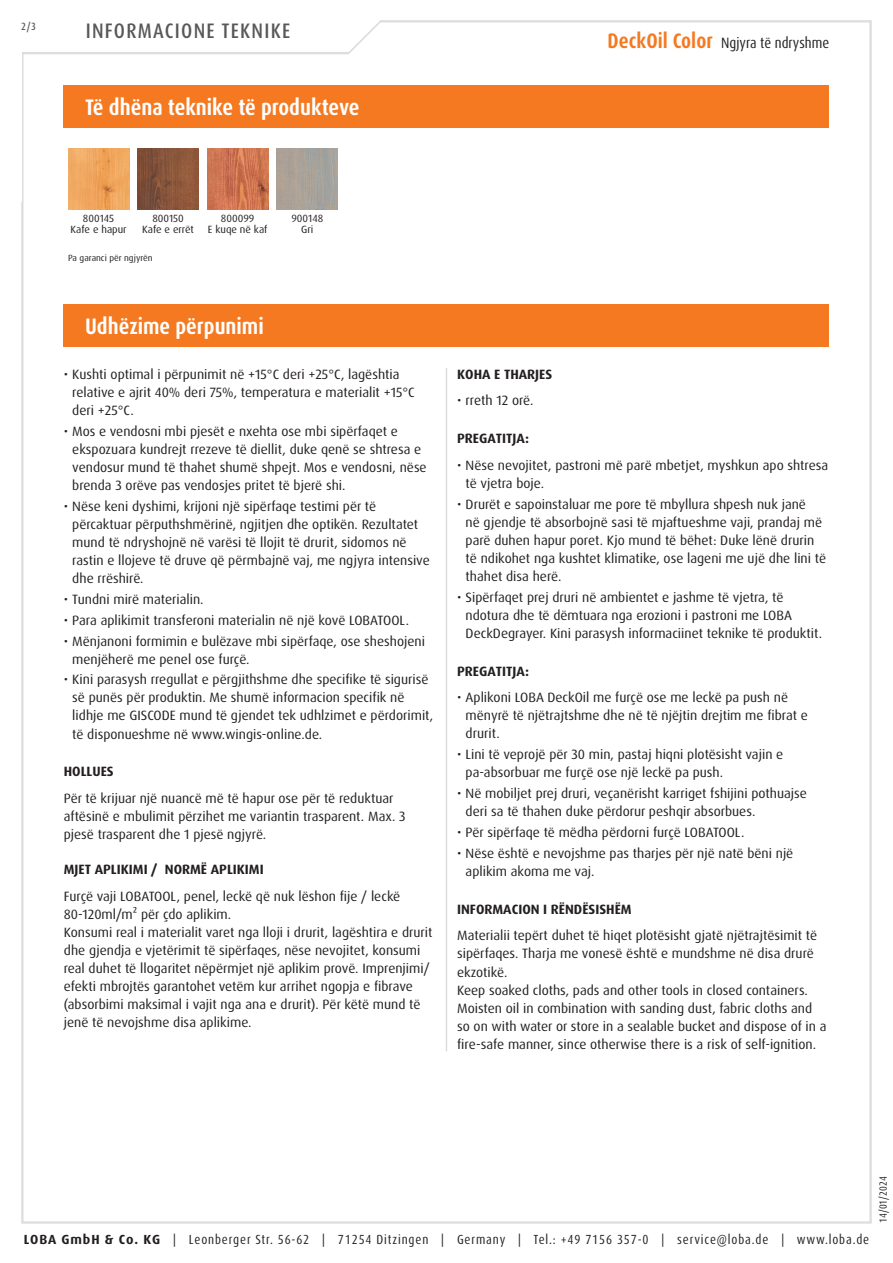
<style>
.page{position:relative;width:893px;height:1263px;background:#fff}
.page>*{position:absolute;margin:0;border:0;box-sizing:border-box;transform-origin:0 0}
.Abschnitt{font:700 condensed 22.5px "Dax Pro";color:#fff}
.t1{font:500 condensed 21px "Dax Pro";letter-spacing:.06em;color:#57585a}
.t2{font:condensed 15px "Dax Pro";color:#231f20}
.Text{font:13.5px/18px "Dax Pro";color:#231f20}
.t3{font:700 13.5px "Dax Pro";color:#231f20}
.t4{font:condensed 13.2px "Dax Pro";letter-spacing:.065em;color:#231f20}
.Legende{font:10.5px "Dax Pro";color:#231f20}
.t5{font:condensed 10.5px "Dax Pro";color:#231f20}
.t6{font:500 condensed 10.5px "Dax Pro";color:#57585a}
.Footnote{font:9px "Dax Pro";color:#231f20}
.s1{font-weight:700;font-size:21px;color:#f47921}
.s2{font-weight:700;font-stretch:normal}
</style>
<div class="page">
<svg style="left:22px;top:20px;width:410px;height:35px"></svg>
<div style="left:64px;top:304px;width:765px;height:43px;background:#f47921"></div>
<hr style="left:446px;top:368px;width:1px;height:683px;background:#dcdddf">
<div style="left:64px;top:85px;width:765px;height:43px;background:#f47921"></div>
<img style="left:68px;top:149px;width:61px;height:61px">
<img style="left:138px;top:149px;width:61px;height:61px">
<img style="left:207px;top:149px;width:61px;height:61px">
<img style="left:277px;top:149px;width:61px;height:61px">
<p class="t6" style="left:21px;top:19px;width:16px">2/3</p>
<h2 class="t1" style="left:86px;top:17px;width:206px">INFORMACIONE TEKNIKE</h2>
<p class="Abschnitt" style="left:85px;top:93px;width:276px">Të dhëna teknike të produkteve</p>
<p class="t2" style="left:608px;top:34px;width:223px"><span class="s1">DeckOil Color</span> Ngjyra të ndryshme</p>
<p class="Legende" style="left:83px;top:212px;width:33px">800145</p>
<p class="Legende" style="left:71px;top:222px;width:58px">Kafe e hapur</p>
<p class="Legende" style="left:152px;top:212px;width:33px">800150</p>
<p class="Legende" style="left:142px;top:222px;width:53px">Kafe e errët</p>
<p class="Footnote" style="left:68px;top:252px;width:86px">Pa garanci për ngjyrën</p>
<p class="Legende" style="left:221px;top:212px;width:35px">800099</p>
<p class="Legende" style="left:208px;top:222px;width:61px">E kuqe në kaf</p>
<p class="Legende" style="left:291px;top:212px;width:33px">900148</p>
<p class="Legende" style="left:301px;top:222px;width:14px">Gri</p>
<p class="Abschnitt" style="left:85px;top:312px;width:180px">Udhëzime përpunimi</p>
<p class="Text" style="left:72px;top:365px;width:344px;text-indent:-9px">• Kushti optimal i përpunimit në +15°C deri +25°C, lagështia relative e ajrit 40% deri 75%, temperatura e materialit +15°C deri +25°C.</p>
<p class="Text" style="left:72px;top:422px;width:356px;text-indent:-9px">• Mos e vendosni mbi pjesët e nxehta ose mbi sipërfaqet e ekspozuara kundrejt rrezeve të diellit, duke qenë se shtresa e vendosur mund të thahet shumë shpejt. Mos e vendosni, nëse brenda 3 orëve pas vendosjes pritet të bjerë shi.</p>
<p class="Text" style="left:72px;top:497px;width:359px;text-indent:-9px">• Nëse keni dyshimi, krijoni një sipërfaqe testimi për të përcaktuar përputhshmërinë, ngjitjen dhe optikën. Rezultatet mund të ndryshojnë në varësi të llojit të drurit, sidomos në rastin e llojeve të druve që përmbajnë vaj, me ngjyra intensive dhe rrëshirë.</p>
<p class="Text" style="left:64px;top:590px;width:141px">• Tundni mirë materialin.</p>
<p class="Text" style="left:64px;top:611px;width:347px">• Para aplikimit transferoni materialin në një kovë LOBATOOL.</p>
<p class="Text" style="left:72px;top:632px;width:354px;text-indent:-9px">• Mënjanoni formimin e bulëzave mbi sipërfaqe, ose sheshojeni menjëherë me penel ose furçë.</p>
<p class="Text" style="left:72px;top:671px;width:363px;text-indent:-9px">• Kini parasysh rregullat e përgjithshme dhe specifike të sigurisë së punës për produktin. Me shumë informacion specifik në lidhje me GISCODE mund të gjendet tek udhlzimet e përdorimit, të disponueshme në www.wingis-online.de.</p>
<p class="t3" style="left:64px;top:763px;width:51px">HOLLUES</p>
<p class="Text" style="left:64px;top:789px;width:343px">Për të krijuar një nuancë më të hapur ose për të reduktuar aftësinë e mbulimit përzihet me variantin trasparent. Max. 3 pjesë trasparent dhe 1 pjesë ngjyrë.</p>
<p class="t3" style="left:64px;top:860px;width:201px">MJET APLIKIMI / NORMË APLIKIMI</p>
<p class="Text" style="left:64px;top:887px;width:338px">Furçë vaji LOBATOOL, penel, leckë që nuk lëshon fije / leckë<br>80-120ml/m² për çdo aplikim.</p>
<p class="Text" style="left:64px;top:923px;width:370px">Konsumi real i materialit varet nga lloji i drurit, lagështira e drurit dhe gjendja e vjetërimit të sipërfaqes, nëse nevojitet, konsumi real duhet të llogaritet nëpërmjet një aplikim provë. Imprenjimi/ efekti mbrojtës garantohet vetëm kur arrihet ngopja e fibrave (absorbimi maksimal i vajit nga ana e drurit). Për këtë mund të jenë të nevojshme disa aplikime.</p>
<p class="t3" style="left:457px;top:365px;width:97px">KOHA E THARJES</p>
<p class="Text" style="left:457px;top:391px;width:78px">• rreth 12 orë.</p>
<p class="t3" style="left:457px;top:430px;width:73px">PREGATITJA:</p>
<p class="Text" style="left:466px;top:456px;width:364px;text-indent:-9px">• Nëse nevojitet, pastroni më parë mbetjet, myshkun apo shtresa të vjetra boje.</p>
<p class="Text" style="left:466px;top:495px;width:362px;text-indent:-9px">• Drurët e sapoinstaluar me pore të mbyllura shpesh nuk janë<br>në gjendje të absorbojnë sasi të mjaftueshme vaji, prandaj më parë duhen hapur poret. Kjo mund të bëhet: Duke lënë drurin të ndikohet nga kushtet klimatike, ose lageni me ujë dhe lini të thahet disa herë.</p>
<p class="Text" style="left:466px;top:588px;width:358px;text-indent:-9px">• Sipërfaqet prej druri në ambientet e jashme të vjetra, të ndotura dhe të dëmtuara nga erozioni i pastroni me LOBA<br>DeckDegrayer. Kini parasysh informaciinet teknike të produktit.</p>
<p class="t3" style="left:457px;top:662px;width:73px">PREGATITJA:</p>
<p class="Text" style="left:466px;top:688px;width:344px;text-indent:-9px">• Aplikoni LOBA DeckOil me furçë ose me leckë pa push në mënyrë të njëtrajtshme dhe në të njëjtin drejtim me fibrat e drurit.</p>
<p class="Text" style="left:466px;top:745px;width:319px;text-indent:-9px">• Lini të veprojë për 30 min, pastaj hiqni plotësisht vajin e pa-absorbuar me furçë ose një leckë pa push.</p>
<p class="Text" style="left:466px;top:784px;width:343px;text-indent:-9px">• Në mobiljet prej druri, veçanërisht karriget fshijini pothuajse deri sa të thahen duke përdorur peshqir absorbues.</p>
<p class="Text" style="left:457px;top:823px;width:289px">• Për sipërfaqe të mëdha përdorni furçë LOBATOOL.</p>
<p class="Text" style="left:466px;top:844px;width:329px;text-indent:-9px">• Nëse është e nevojshme pas tharjes për një natë bëni një aplikim akoma me vaj.</p>
<p class="t3" style="left:457px;top:900px;width:176px">INFORMACION I RËNDËSISHËM</p>
<p class="Text" style="left:457px;top:927px;width:362px">Materialii tepërt duhet të hiqet plotësisht gjatë njëtrajtësimit të sipërfaqes. Tharja me vonesë është e mundshme në disa drurë ekzotikë.</p>
<p class="Text" style="left:457px;top:981px;width:371px">Keep soaked cloths, pads and other tools in closed containers.<br>Moisten oil in combination with sanding dust, fabric cloths and so on with water or store in a sealable bucket and dispose of in a fire-safe manner, since otherwise there is a risk of self-ignition.</p>
<p class="t4" style="left:24px;top:1230px;width:847px"><span class="s2">LOBA GmbH &amp; Co. KG</span> | Leonberger Str. 56-62 | 71254 Ditzingen | Germany | Tel.: +49 7156 357-0 | service@loba.de | www.loba.de</p>
<p class="t5" style="left:876px;top:1222px;width:48px;rotate:-90deg">14/01/2024</p>
</div>
